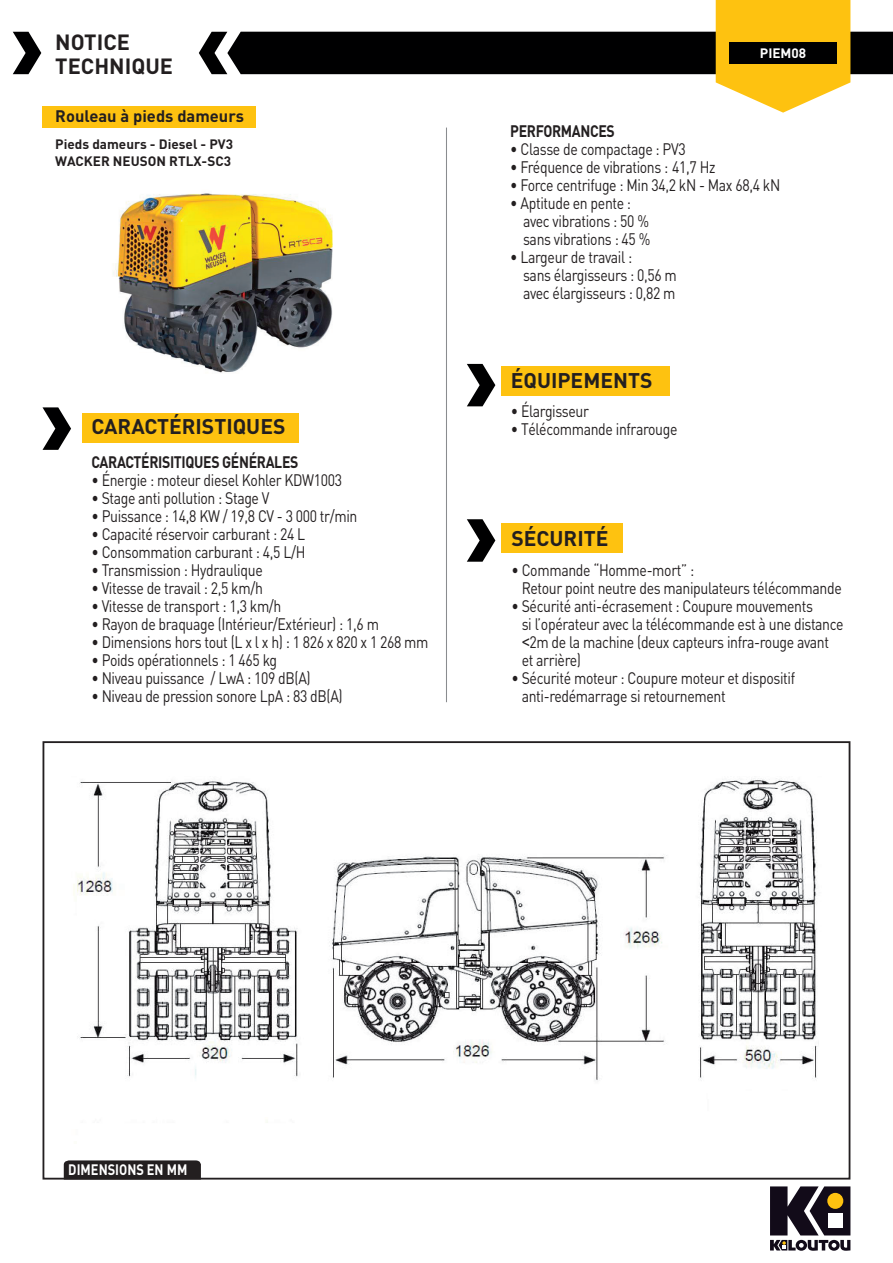
<style>
.page{position:relative;width:893px;height:1263px;background:#fff}
.page>*{position:absolute;margin:0;border:0;box-sizing:border-box;transform-origin:0 0}
.t1{font:700 21.75px/24.5px "DIN";color:#231f20}
.t2{font:700 21px "DIN";color:#231f20}
.t3{font:16.5px/18px "DIN";letter-spacing:-.025em;color:#231f20;scale:.85 1}
.t4{font:700 16.5px "DIN";letter-spacing:-.025em;color:#231f20;scale:.85 1}
.t5{font:700 16.5px "DIN";color:#231f20}
.t6{font:700 15px "DIN";color:#fff;scale:.85 1}
.t7{font:700 13.5px/16.2px "DIN";color:#231f20}
.t8{font:700 13.5px "DIN";color:#fff}
.s1{font-family:"Arial"}
</style>
<div class="page">
<div style="left:82px;top:413px;width:217px;height:29px;background:#fec210"></div>
<svg style="left:13px;top:32px;width:28px;height:42px"></svg>
<svg style="left:199px;top:0;width:694px;height:113px"></svg>
<svg style="left:770px;top:1186px;width:80px;height:65px"></svg>
<div style="left:43px;top:106px;width:213px;height:22px;background:#fec210"></div>
<hr style="left:446px;top:128px;width:1px;height:574px;background:#8a8c8f">
<div style="left:729px;top:42px;width:108px;height:22px;background:#000001"></div>
<svg style="left:43px;top:407px;width:28px;height:43px"></svg>
<div style="left:501px;top:366px;width:168px;height:30px;background:#fec210"></div>
<svg style="left:467px;top:364px;width:28px;height:42px"></svg>
<img style="left:113px;top:193px;width:220px;height:180px">
<div style="left:501px;top:523px;width:121px;height:30px;background:#fec210"></div>
<svg style="left:467px;top:519px;width:28px;height:43px"></svg>
<img style="left:73px;top:778px;width:746px;height:345px">
<div style="left:64px;top:1160px;width:137px;height:19px;background:#231f20"></div>
<h1 class="t1" style="left:55px;top:29px;width:119px">NOTICE<br>TECHNIQUE</h1>
<p class="t5" style="left:55px;top:105px;width:190px">Rouleau à pieds dameurs</p>
<p class="t7" style="left:55px;top:136px;width:179px">Pieds dameurs - Diesel - PV3<br>WACKER NEUSON RTLX-SC3</p>
<p class="t2" style="left:91px;top:413px;width:196px">CARACTÉRISTIQUES</p>
<p class="t4" style="left:91px;top:451px;width:245px">CARACTÉRISITIQUES GÉNÉRALES</p>
<p class="t3" style="left:91px;top:471px;width:296px">• Énergie : moteur diesel Kohler KDW1003</p>
<p class="t3" style="left:91px;top:489px;width:211px">• Stage anti pollution : Stage V</p>
<p class="t3" style="left:91px;top:507px;width:314px">• Puissance : 14,8 KW / 19,8 CV - 3 000 tr/min</p>
<p class="t3" style="left:91px;top:525px;width:253px">• Capacité réservoir carburant : 24 L</p>
<p class="t3" style="left:91px;top:543px;width:253px">• Consommation carburant : 4,5 L/H</p>
<p class="t3" style="left:91px;top:561px;width:203px">• Transmission : Hydraulique</p>
<p class="t3" style="left:91px;top:579px;width:203px">• Vitesse de travail : 2,5 km/h</p>
<p class="t3" style="left:91px;top:597px;width:225px">• Vitesse de transport : 1,3 km/h</p>
<p class="t3" style="left:91px;top:615px;width:340px">• Rayon de braquage (Intérieur/Extérieur) : 1,6 m</p>
<p class="t3" style="left:91px;top:633px;width:398px">• Dimensions hors tout (L x l x h) : 1 826 x 820 x 1 268 mm</p>
<p class="t3" style="left:91px;top:651px;width:220px">• Poids opérationnels : 1 465 kg</p>
<p class="t3" style="left:91px;top:669px;width:260px">• Niveau puissance / LwA : 109 dB(A)</p>
<p class="t3" style="left:91px;top:687px;width:297px">• Niveau de pression sonore LpA : 83 dB(A)</p>
<p class="t8" style="left:760px;top:45px;width:48px">PIEM08</p>
<p class="t4" style="left:510px;top:120px;width:125px">PERFORMANCES</p>
<p class="t3" style="left:510px;top:140px;width:208px">• Classe de compactage : PV3</p>
<p class="t3" style="left:510px;top:158px;width:243px">• Fréquence de vibrations : 41,7 Hz</p>
<p class="t3" style="left:510px;top:176px;width:319px">• Force centrifuge : Min 34,2 kN - Max 68,4 kN</p>
<p class="t3" style="left:523px;top:194px;width:151px;text-indent:-13px">• Aptitude en pente : avec vibrations : 50 % sans vibrations : 45 %</p>
<p class="t3" style="left:523px;top:247px;width:182px;text-indent:-13px">• Largeur de travail :<br>sans élargisseurs : 0,56 m avec élargisseurs : 0,82 m</p>
<p class="t2" style="left:511px;top:366px;width:143px">ÉQUIPEMENTS</p>
<p class="t3" style="left:511px;top:402px;width:93px">• Élargisseur</p>
<p class="t3" style="left:511px;top:420px;width:197px">• Télécommande infrarouge</p>
<p class="t2" style="left:511px;top:525px;width:98px">SÉCURITÉ</p>
<p class="t3" style="left:522px;top:561px;width:378px;text-indent:-10px">• Commande “Homme-mort” :<br>Retour point neutre des manipulateurs télécommande</p>
<p class="t3" style="left:522px;top:597px;width:380px;text-indent:-10px">• Sécurité anti-écrasement : Coupure mouvements<br>si l’opérateur avec la télécommande est à une distance <span class="s1">&lt;</span>2m de la machine (deux capteurs infra-rouge avant et arrière)</p>
<p class="t3" style="left:522px;top:669px;width:323px;text-indent:-10px">• Sécurité moteur : Coupure moteur et dispositif anti-redémarrage si retournement</p>
<p class="t6" style="left:68px;top:1160px;width:142px">DIMENSIONS EN MM</p>
</div>
